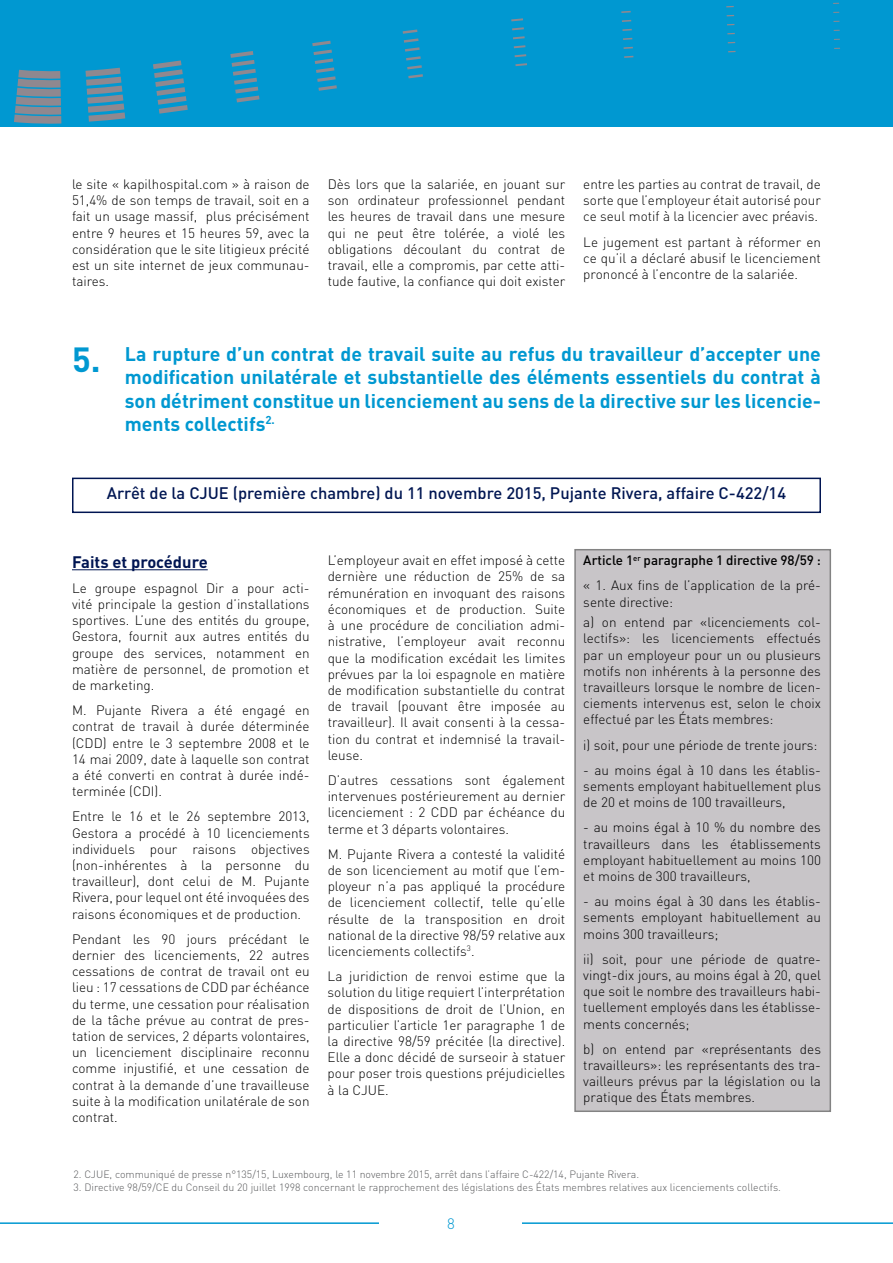
<style>
.page{position:relative;width:893px;height:1263px;background:#fff}
.page>*{position:absolute;margin:0;border:0;box-sizing:border-box;transform-origin:0 0}
.t1{font:700 34.5px "DIN Pro";color:#0098d1}
.t2{font:700 19.5px/23.4px "DIN Pro";color:#0098d1;text-align:justify}
.t3{font:500 16.5px "DIN Pro";color:#001652}
.t4{font:700 16.5px "DIN Pro";color:#001552}
.t5{font:300 15px "DIN Pro";color:#0098d1}
.t6{font:300 13.5px/16.2px "DIN Pro";color:#000;text-align:justify}
.t7{font:500 13.5px/25.2px "DIN Pro";color:#000}
.t8{font:300 10.5px "DIN Pro";color:#58595b}
.s1{font-weight:300}
</style>
<div class="page">
<hr style="left:0;top:1222px;width:893px;height:2px;background:#0098d1">
<div style="left:380px;top:1217px;width:142px;height:46px;background:#fff"></div>
<div style="left:0;top:0;width:893px;height:126px;background:#0098d1"></div>
<svg style="left:511px;top:18px;width:12px;height:3px"></svg>
<svg style="left:621px;top:11px;width:10px;height:2px"></svg>
<svg style="left:512px;top:27px;width:12px;height:3px"></svg>
<svg style="left:622px;top:20px;width:9px;height:2px"></svg>
<svg style="left:513px;top:36px;width:12px;height:3px"></svg>
<svg style="left:622px;top:29px;width:10px;height:2px"></svg>
<svg style="left:514px;top:45px;width:11px;height:3px"></svg>
<svg style="left:623px;top:38px;width:9px;height:2px"></svg>
<svg style="left:515px;top:54px;width:11px;height:3px"></svg>
<svg style="left:624px;top:47px;width:9px;height:2px"></svg>
<svg style="left:14px;top:70px;width:47px;height:54px;background:#708b9d"></svg>
<svg style="left:86px;top:68px;width:39px;height:54px"></svg>
<svg style="left:153px;top:60px;width:35px;height:54px"></svg>
<svg style="left:230px;top:51px;width:30px;height:51px"></svg>
<svg style="left:312px;top:41px;width:25px;height:50px"></svg>
<svg style="left:403px;top:29px;width:20px;height:49px"></svg>
<svg style="left:515px;top:63px;width:12px;height:3px"></svg>
<svg style="left:624px;top:56px;width:9px;height:2px"></svg>
<div style="left:575px;top:550px;width:255px;height:561px;background:#c8c5c8"></div>
<div style="left:72px;top:478px;width:749px;height:35px;border:2px solid #001552"></div>
<hr style="left:72px;top:569px;width:136px;height:1px;background:#001552">
<p class="t6" style="left:72px;top:175px;width:239px">le site « kapilhospital.com » à raison de 51,4% de son temps de travail, soit en a fait un usage massif, plus précisément entre 9 heures et 15 heures 59, avec la considération que le site litigieux précité est un site internet de jeux communau&shy;taires.</p>
<p class="t6" style="left:328px;top:175px;width:239px">Dès lors que la salariée, en jouant sur son ordinateur professionnel pendant les heures de travail dans une mesure qui ne peut être tolérée, a violé les obligations découlant du contrat de travail, elle a compromis, par cette atti&shy;tude fautive, la confiance qui doit exister</p>
<p class="t6" style="left:583px;top:175px;width:239px">entre les parties au contrat de travail, de sorte que l’employeur était autorisé pour ce seul motif à la licencier avec préavis.</p>
<p class="t6" style="left:583px;top:233px;width:239px">Le jugement est partant à réformer en ce qu’il a déclaré abusif le licenciement prononcé à l’encontre de la salariée.</p>
<h1 class="t1" style="left:72px;top:336px;width:30px">5.</h1>
<p class="t2" style="left:125px;top:341px;width:698px">La rupture d’un contrat de travail suite au refus du travailleur d’accepter une modification unilatérale et substantielle des éléments essentiels du contrat à son détriment constitue un licenciement au sens de la directive sur les licencie&shy;ments collectifs<sup>2.</sup></p>
<p class="t3" style="left:107px;top:482px;width:681px">Arrêt de la CJUE (première chambre) du 11 novembre 2015, Pujante Rivera, affaire C-422/14</p>
<p class="t4" style="left:72px;top:550px;width:137px">Faits et procédure</p>
<p class="t6" style="left:72px;top:579px;width:239px">Le groupe espagnol Dir a pour acti&shy;vité principale la gestion d’installations sportives. L’une des entités du groupe, Gestora, fournit aux autres entités du groupe des services, notamment en matière de personnel, de promotion et de marketing.</p>
<p class="t6" style="left:72px;top:702px;width:239px">M. Pujante Rivera a été engagé en contrat de travail à durée déterminée (CDD) entre le 3 septembre 2008 et le 14 mai 2009, date à laquelle son contrat a été converti en contrat à durée indé&shy;terminée (CDI).</p>
<p class="t6" style="left:72px;top:808px;width:239px">Entre le 16 et le 26 septembre 2013, Gestora a procédé à 10 licenciements individuels pour raisons objectives (non-inhérentes à la personne du travailleur), dont celui de M. Pujante Rivera, pour lequel ont été invoquées des raisons économiques et de production.</p>
<p class="t6" style="left:72px;top:930px;width:239px">Pendant les 90 jours précédant le dernier des licenciements, 22 autres cessations de contrat de travail ont eu lieu : 17 cessations de CDD par échéance du terme, une cessation pour réalisation de la tâche prévue au contrat de pres&shy;tation de services, 2 départs volontaires, un licenciement disciplinaire reconnu comme injustifié, et une cessation de contrat à la demande d’une travailleuse suite à la modification unilatérale de son contrat.</p>
<p class="t6" style="left:328px;top:552px;width:239px">L’employeur avait en effet imposé à cette dernière une réduction de 25% de sa rémunération en invoquant des raisons économiques et de production. Suite à une procédure de conciliation admi&shy;nistrative, l’employeur avait reconnu que la modification excédait les limites prévues par la loi espagnole en matière de modification substantielle du contrat de travail (pouvant être imposée au travailleur). Il avait consenti à la cessa&shy;tion du contrat et indemnisé la travail&shy;leuse.</p>
<p class="t6" style="left:328px;top:771px;width:239px">D’autres cessations sont également intervenues postérieurement au dernier licenciement : 2 CDD par échéance du terme et 3 départs volontaires.</p>
<p class="t6" style="left:328px;top:845px;width:239px">M. Pujante Rivera a contesté la validité de son licenciement au motif que l’em&shy;ployeur n’a pas appliqué la procédure de licenciement collectif, telle qu’elle résulte de la transposition en droit national de la directive 98/59 relative aux licenciements collectifs<sup>3</sup>.</p>
<p class="t6" style="left:328px;top:967px;width:239px">La juridiction de renvoi estime que la solution du litige requiert l’interprétation de dispositions de droit de l’Union, en particulier l’article 1er paragraphe 1 de la directive 98/59 précitée (la directive).<br>Elle a donc décidé de surseoir à statuer pour poser trois questions préjudicielles à la CJUE.</p>
<p class="t7" style="left:583px;top:547px;width:239px">Article 1<sup>er</sup> paragraphe 1 directive 98/59 : <span class="s1">« 1. Aux fins de l’application de la pré-</span></p>
<p class="t6" style="left:583px;top:591px;width:239px;line-height:20.4px">sente directive:<br>a) on entend par «licenciements col-</p>
<p class="t6" style="left:583px;top:630px;width:239px">lectifs»: les licenciements effectués par un employeur pour un ou plusieurs motifs non inhérents à la personne des travailleurs lorsque le nombre de licen&shy;ciements intervenus est, selon le choix effectué par les États membres:</p>
<p class="t6" style="left:583px;top:736px;width:236px">i) soit, pour une période de trente jours:</p>
<p class="t6" style="left:583px;top:761px;width:239px">- au moins égal à 10 dans les établis&shy;sements employant habituellement plus de 20 et moins de 100 travailleurs,</p>
<p class="t6" style="left:583px;top:819px;width:239px">- au moins égal à 10 % du nombre des travailleurs dans les établissements employant habituellement au moins 100 et moins de 300 travailleurs,</p>
<p class="t6" style="left:583px;top:893px;width:239px">- au moins égal à 30 dans les établis&shy;sements employant habituellement au moins 300 travailleurs;</p>
<p class="t6" style="left:583px;top:950px;width:239px">ii) soit, pour une période de quatre&shy;vingt-dix jours, au moins égal à 20, quel que soit le nombre des travailleurs habi&shy;tuellement employés dans les établisse&shy;ments concernés;</p>
<p class="t6" style="left:583px;top:1040px;width:239px">b) on entend par «représentants des travailleurs»: les représentants des tra&shy;vailleurs prévus par la législation ou la pratique des États membres.</p>
<p class="t8" style="left:74px;top:1167px;width:567px">2. CJUE, communiqué de presse n°135/15, Luxembourg, le 11 novembre 2015, arrêt dans l’affaire C-422/14, Pujante Rivera.</p>
<p class="t8" style="left:74px;top:1179px;width:709px">3. Directive 98/59/CE du Conseil du 20 juillet 1998 concernant le rapprochement des législations des États membres relatives aux licenciements collectifs.</p>
<p class="t5" style="left:447px;top:1213px;width:9px">8</p>
</div>
